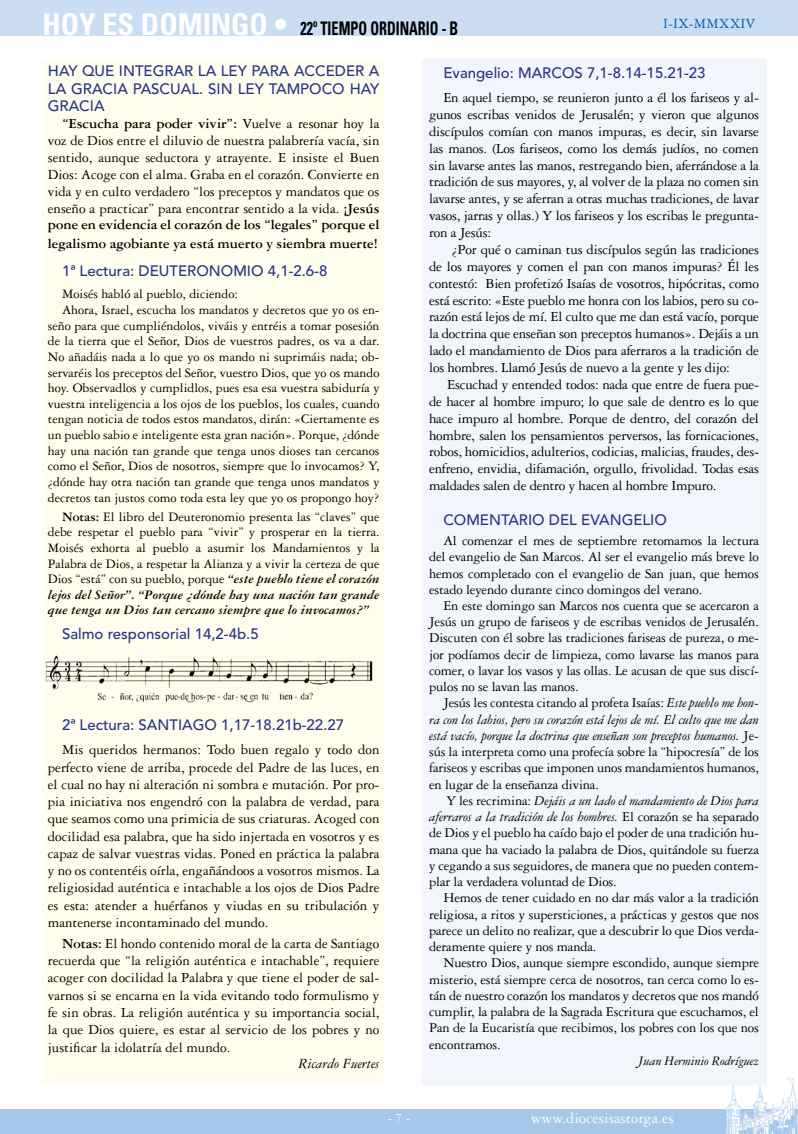
<style>
.page{position:relative;width:798px;height:1134px;background:#fff}
.page>*{position:absolute;margin:0;border:0;box-sizing:border-box;transform-origin:0 0}
.t1{font:700 condensed 30px "Univers LT Std";color:#fff}
.t2{font:700 condensed 18.75px "Univers LT Std";color:#000;scale:.76 1}
.t3{font:16.25px "Garamond 3 LT Std";color:#fff}
.t4{font:500 15px/17.5px "Avenir LT Std";color:#283583;text-align:justify}
.t5{font:italic 15px "Garamond 3 LT Std";color:#000}
.t6{font:15px "Garamond 3 LT Std";color:#0c64af}
.t7{font:14.75px/16.9px "Garamond 3 LT Std";letter-spacing:-.005em;color:#000;text-align:justify}
.t8{font:14.38px/16.2px "Garamond 3 LT Std";letter-spacing:-.01em;color:#000;text-align:justify}
.t9{font:13.75px/15.6px "Garamond 3 LT Std";color:#000;text-align:justify}
.t10{font:italic 13.75px "Garamond 3 LT Std";letter-spacing:-.01em;color:#000}
.t11{font:13.75px "Garamond 3 LT Std";color:#fff}
.s1{font-weight:700}
.s2{font-weight:700;font-style:italic}
.s3{font-style:italic}
</style>
<div class="page">
<div style="left:0;top:1109px;width:797px;height:25px;background:#a5c7ea"></div>
<svg style="left:726px;top:1077px;width:72px;height:57px"></svg>
<div style="left:422px;top:60px;width:343px;height:1025px;background:#f3f5fc"></div>
<div style="left:43px;top:60px;width:341px;height:1025px;background:#fffdee"></div>
<img style="left:42px;top:649px;width:331px;height:55px">
<div style="left:0;top:0;width:797px;height:35px;background:#cbddf3"></div>
<h1 class="t1" style="left:43px;top:6px;width:246px">HOY ES DOMINGO •</h1>
<p class="t6" style="left:662px;top:16px;width:94px">I-IX-MMXXIV</p>
<p class="t2" style="left:300px;top:17px;width:209px">22º TIEMPO ORDINARIO - B</p>
<p class="t4" style="left:48px;top:63px;width:333px">HAY QUE INTEGRAR LA LEY PARA ACCEDER A LA GRACIA PASCUAL. SIN LEY TAMPOCO HAY GRACIA</p>
<p class="t7" style="left:48px;top:115px;width:333px;text-indent:14px"><span class="s1">“Escucha para poder vivir”:</span> Vuelve a resonar hoy la voz de Dios entre el diluvio de nuestra palabrería vacía, sin sentido, aunque seductora y atrayente. E insiste el Buen Dios: Acoge con el alma. Graba en el corazón. Convierte en vida y en culto verdadero “los preceptos y mandatos que os enseño a practicar” para encontrar sentido a la vida. <span class="s1">¡Jesús pone en evidencia el corazón de los “legales” porque el legalismo agobiante ya está muerto y siembra muerte!</span></p>
<p class="t4" style="left:62px;top:262px;width:267px">1ª Lectura: DEUTERONOMIO 4,1-2.6-8</p>
<p class="t9" style="left:62px;top:287px;width:177px">Moisés habló al pueblo, diciendo:</p>
<p class="t9" style="left:62px;top:302px;width:319px">Ahora, Israel, escucha los mandatos y decretos que yo os en-</p>
<p class="t9" style="left:48px;top:318px;width:333px">seño para que cumpliéndolos, viváis y entréis a tomar posesión</p>
<p class="t9" style="left:48px;top:333px;width:333px">de la tierra que el Señor, Dios de vuestros padres, os va a dar.</p>
<p class="t9" style="left:48px;top:349px;width:333px">No añadáis nada a lo que yo os mando ni suprimáis nada; ob-</p>
<p class="t9" style="left:48px;top:365px;width:333px">servaréis los preceptos del Señor, vuestro Dios, que yo os mando</p>
<p class="t9" style="left:48px;top:380px;width:333px">hoy. Observadlos y cumplidlos, pues esa esa vuestra sabiduría y</p>
<p class="t9" style="left:48px;top:396px;width:333px">vuestra inteligencia a los ojos de los pueblos, los cuales, cuando</p>
<p class="t9" style="left:48px;top:411px;width:333px">tengan noticia de todos estos mandatos, dirán: «Ciertamente es</p>
<p class="t9" style="left:48px;top:427px;width:333px">un pueblo sabio e inteligente esta gran nación». Porque, ¿dónde</p>
<p class="t9" style="left:48px;top:443px;width:333px">hay una nación tan grande que tenga unos dioses tan cercanos</p>
<p class="t9" style="left:48px;top:458px;width:333px">como el Señor, Dios de nosotros, siempre que lo invocamos? Y,</p>
<p class="t9" style="left:48px;top:474px;width:333px">¿dónde hay otra nación tan grande que tenga unos mandatos y</p>
<p class="t9" style="left:48px;top:490px;width:333px">decretos tan justos como toda esta ley que yo os propongo hoy?</p>
<p class="t9" style="left:48px;top:509px;width:333px;text-indent:14px"><span class="s1">Notas:</span> El libro del Deuteronomio presenta las “claves” que debe respetar el pueblo para “vivir” y prosperar en la tierra.<br>Moisés exhorta al pueblo a asumir los Mandamientos y la Palabra de Dios, a respetar la Alianza y a vivir la certeza de que Dios “está” con su pueblo, porque <span class="s2">“este pueblo tiene el corazón lejos del Señor”. “Porque ¿dónde hay una nación tan grande que tenga un Dios tan cercano siempre que lo invocamos?”</span></p>
<p class="t4" style="left:62px;top:625px;width:198px">Salmo responsorial 14,2-4b.5</p>
<p class="t4" style="left:62px;top:717px;width:283px">2ª Lectura: SANTIAGO 1,17-18.21b-22.27</p>
<p class="t7" style="left:48px;top:741px;width:333px;line-height:17.2px;text-indent:14px">Mis queridos hermanos: Todo buen regalo y todo don perfecto viene de arriba, procede del Padre de las luces, en el cual no hay ni alteración ni sombra e mutación. Por pro&shy;pia iniciativa nos engendró con la palabra de verdad, para que seamos como una primicia de sus criaturas. Acoged con docilidad esa palabra, que ha sido injertada en vosotros y es capaz de salvar vuestras vidas. Poned en práctica la palabra y no os contentéis oírla, engañándoos a vosotros mismos. La religiosidad auténtica e intachable a los ojos de Dios Padre es esta: atender a huérfanos y viudas en su tribulación y mantenerse incontaminado del mundo.</p>
<p class="t7" style="left:48px;top:935px;width:333px;line-height:17.4px;text-indent:14px"><span class="s1">Notas:</span> El hondo contenido moral de la carta de Santiago recuerda que “la religión auténtica e intachable”, requiere acoger con docilidad la Palabra y que tiene el poder de sal&shy;varnos si se encarna en la vida evitando todo formulismo y fe sin obras. La religión auténtica y su importancia social, la que Dios quiere, es estar al servicio de los pobres y no justificar la idolatría del mundo.</p>
<p class="t5" style="left:298px;top:1056px;width:82px">Ricardo Fuertes</p>
<p class="t4" style="left:443px;top:65px;width:264px">Evangelio: MARCOS 7,1-8.14-15.21-23</p>
<p class="t7" style="left:429px;top:89px;width:331px;text-indent:14px">En aquel tiempo, se reunieron junto a él los fariseos y al&shy;gunos escribas venidos de Jerusalén; y vieron que algunos discípulos comían con manos impuras, es decir, sin lavarse las manos. (Los fariseos, como los demás judíos, no comen sin lavarse antes las manos, restregando bien, aferrándose a la tradición de sus mayores, y, al volver de la plaza no comen sin lavarse antes, y se aferran a otras muchas tradiciones, de lavar vasos, jarras y ollas.) Y los fariseos y los escribas le pregunta&shy;ron a Jesús:</p>
<p class="t7" style="left:429px;top:241px;width:331px;text-indent:23px">¿Por qué o caminan tus discípulos según las tradiciones de los mayores y comen el pan con manos impuras? Él les contestó: Bien profetizó Isaías de vosotros, hipócritas, como está escrito: «Este pueblo me honra con los labios, pero su co&shy;razón está lejos de mí. El culto que me dan está vacío, porque la doctrina que enseñan son preceptos humanos». Dejáis a un lado el mandamiento de Dios para aferraros a la tradición de los hombres. Llamó Jesús de nuevo a la gente y les dijo:</p>
<p class="t7" style="left:429px;top:376px;width:331px;text-indent:18px">Escuchad y entended todos: nada que entre de fuera pue&shy;de hacer al hombre impuro; lo que sale de dentro es lo que hace impuro al hombre. Porque de dentro, del corazón del hombre, salen los pensamientos perversos, las fornicaciones, robos, homicidios, adulterios, codicias, malicias, fraudes, des&shy;enfreno, envidia, difamación, orgullo, frivolidad. Todas esas maldades salen de dentro y hacen al hombre Impuro.</p>
<p class="t4" style="left:443px;top:512px;width:225px">COMENTARIO DEL EVANGELIO</p>
<p class="t8" style="left:429px;top:533px;width:331px;text-indent:14px">Al comenzar el mes de septiembre retomamos la lectura del evangelio de San Marcos. Al ser el evangelio más breve lo hemos completado con el evangelio de San juan, que hemos estado leyendo durante cinco domingos del verano.</p>
<p class="t8" style="left:429px;top:598px;width:331px;text-indent:14px">En este domingo san Marcos nos cuenta que se acercaron a Jesús un grupo de fariseos y de escribas venidos de Jerusalén.<br>Discuten con él sobre las tradiciones fariseas de pureza, o me&shy;jor podíamos decir de limpieza, como lavarse las manos para comer, o lavar los vasos y las ollas. Le acusan de que sus discí&shy;pulos no se lavan las manos.</p>
<p class="t8" style="left:429px;top:695px;width:331px;text-indent:14px">Jesús les contesta citando al profeta Isaías: <span class="s3">Este pueblo me hon&shy;ra con los labios, pero su corazón está lejos de mí. El culto que me dan está vacío, porque la doctrina que enseñan son preceptos humanos.</span> Je&shy;sús la interpreta como una profecía sobre la “hipocresía” de los fariseos y escribas que imponen unos mandamientos humanos, en lugar de la enseñanza divina.</p>
<p class="t8" style="left:429px;top:792px;width:331px;text-indent:17px">Y les recrimina: <span class="s3">Dejáis a un lado el mandamiento de Dios para aferraros a la tradición de los hombres.</span> El corazón se ha separado de Dios y el pueblo ha caído bajo el poder de una tradición hu&shy;mana que ha vaciado la palabra de Dios, quitándole su fuerza y cegando a sus seguidores, de manera que no pueden contem&shy;plar la verdadera voluntad de Dios.</p>
<p class="t8" style="left:429px;top:890px;width:331px;text-indent:14px">Hemos de tener cuidado en no dar más valor a la tradición religiosa, a ritos y supersticiones, a prácticas y gestos que nos parece un delito no realizar, que a descubrir lo que Dios verda&shy;deramente quiere y nos manda.</p>
<p class="t8" style="left:429px;top:955px;width:331px;text-indent:14px">Nuestro Dios, aunque siempre escondido, aunque siempre misterio, está siempre cerca de nosotros, tan cerca como lo es&shy;tán de nuestro corazón los mandatos y decretos que nos mandó cumplir, la palabra de la Sagrada Escritura que escuchamos, el Pan de la Eucaristía que recibimos, los pobres con los que nos encontramos.</p>
<p class="t10" style="left:638px;top:1053px;width:122px">Juan Herminio Rodríguez</p>
<p class="t11" style="left:387px;top:1110px;width:24px">- 7 -</p>
<p class="t3" style="left:530px;top:1109px;width:144px">www.diocesisastorga.es</p>
</div>
